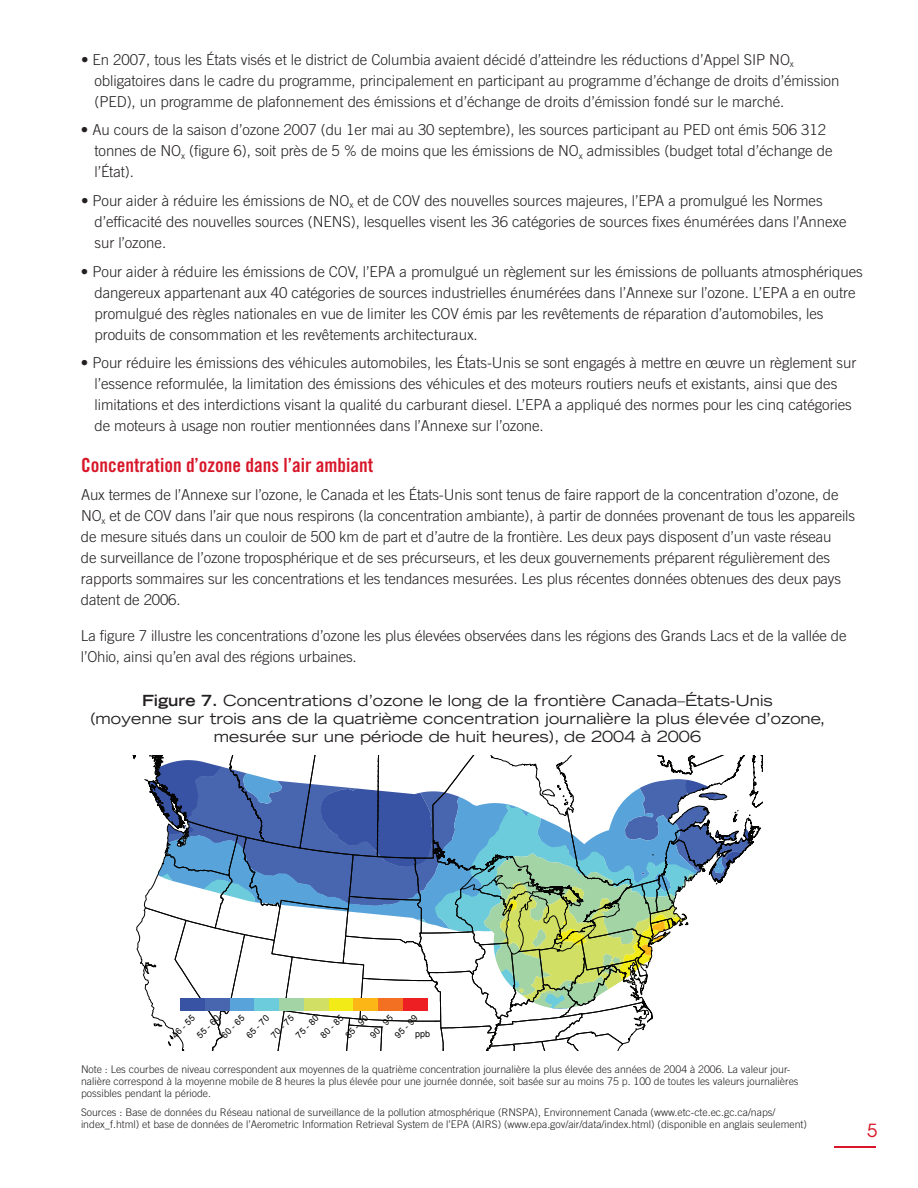
<style>
.page{position:relative;width:918px;height:1188px;background:#fff}
.page>*{position:absolute;margin:0;border:0;box-sizing:border-box;transform-origin:0 0}
.t1{font:19.5px "Trade Gothic LT Std Bd Cn 20";color:#d71729}
.t2{font:18px "ITC Avant Garde Std";color:#d71729}
.t3{font:expanded 15.3px/18.5px "Trade Gothic LT Std";color:#231f20;text-align:center}
.t4{font:300 15px/21px "Trade Gothic LT Std";letter-spacing:-.005em;color:#231f20}
.t5{font:300 10.5px/12px "Trade Gothic LT Std";color:#231f20}
.t6{font:9px "Arial";color:#040503}
.s1{font-weight:700}
</style>
<div class="page">
<hr style="left:834px;top:1147px;width:42px;height:1px;background:#d71729">
<svg style="left:133px;top:756px;width:630px;height:295px"></svg>
<div style="left:180px;top:998px;width:25px;height:13px;background:#3853a3"></div>
<div style="left:205px;top:998px;width:25px;height:13px;background:#4865af"></div>
<div style="left:230px;top:998px;width:24px;height:13px;background:#58a4da"></div>
<div style="left:254px;top:998px;width:25px;height:13px;background:#6dccdc"></div>
<div style="left:279px;top:998px;width:25px;height:13px;background:#a3d4a6"></div>
<div style="left:304px;top:998px;width:25px;height:13px;background:#d1df64"></div>
<div style="left:329px;top:998px;width:24px;height:13px;background:#f2eb17"></div>
<div style="left:353px;top:998px;width:25px;height:13px;background:#fcb615"></div>
<div style="left:378px;top:998px;width:25px;height:13px;background:#f36f21"></div>
<div style="left:403px;top:998px;width:25px;height:13px;background:#ee1f23"></div>
<p class="t4" style="left:94px;top:50px;width:746px;text-indent:-13px">• En 2007, tous les États visés et le district de Columbia avaient décidé d’atteindre les réductions d’Appel SIP NO<sub>x </sub>obligatoires dans le cadre du programme, principalement en participant au programme d’échange de droits d’émission (PED), un programme de plafonnement des émissions et d’échange de droits d’émission fondé sur le marché.</p>
<p class="t4" style="left:94px;top:121px;width:740px;text-indent:-14px">• Au cours de la saison d’ozone 2007 (du 1er mai au 30 septembre), les sources participant au PED ont émis 506 312 tonnes de NO<sub>x</sub> (figure 6), soit près de 5 % de moins que les émissions de NO<sub>x</sub> admissibles (budget total d’échange de l’État).</p>
<p class="t4" style="left:94px;top:191px;width:754px;text-indent:-13px">• Pour aider à réduire les émissions de NO<sub>x</sub> et de COV des nouvelles sources majeures, l’EPA a promulgué les Normes d’efficacité des nouvelles sources (NENS), lesquelles visent les 36 catégories de sources fixes énumérées dans l’Annexe sur l’ozone.</p>
<p class="t4" style="left:94px;top:262px;width:770px;text-indent:-13px">• Pour aider à réduire les émissions de COV, l’EPA a promulgué un règlement sur les émissions de polluants atmosphériques dangereux appartenant aux 40 catégories de sources industrielles énumérées dans l’Annexe sur l’ozone. L’EPA a en outre promulgué des règles nationales en vue de limiter les COV émis par les revêtements de réparation d’automobiles, les produits de consommation et les revêtements architecturaux.</p>
<p class="t4" style="left:94px;top:353px;width:763px;text-indent:-13px">• Pour réduire les émissions des véhicules automobiles, les États-Unis se sont engagés à mettre en œuvre un règlement sur l’essence reformulée, la limitation des émissions des véhicules et des moteurs routiers neufs et existants, ainsi que des limitations et des interdictions visant la qualité du carburant diesel. L’EPA a appliqué des normes pour les cinq catégories de moteurs à usage non routier mentionnées dans l’Annexe sur l’ozone.</p>
<h1 class="t1" style="left:81px;top:458px;width:294px">Concentration d’ozone dans l’air ambiant</h1>
<p class="t4" style="left:81px;top:486px;width:776px">Aux termes de l’Annexe sur l’ozone, le Canada et les États-Unis sont tenus de faire rapport de la concentration d’ozone, de NO<sub>x</sub> et de COV dans l’air que nous respirons (la concentration ambiante), à partir de données provenant de tous les appareils de mesure situés dans un couloir de 500 km de part et d’autre de la frontière. Les deux pays disposent d’un vaste réseau<br>de surveillance de l’ozone troposphérique et de ses précurseurs, et les deux gouvernements préparent régulièrement des rapports sommaires sur les concentrations et les tendances mesurées. Les plus récentes données obtenues des deux pays datent de 2006.</p>
<p class="t4" style="left:81px;top:626px;width:767px">La figure 7 illustre les concentrations d’ozone les plus élevées observées dans les régions des Grands Lacs et de la vallée de l’Ohio, ainsi qu’en aval des régions urbaines.</p>
<p class="t3" style="left:90px;top:692px;width:737px"><span class="s1">Figure 7.</span> Concentrations d’ozone le long de la frontière Canada–États-Unis<br>(moyenne sur trois ans de la quatrième concentration journalière la plus élevée d’ozone, mesurée sur une période de huit heures), de 2004 à 2006</p>
<p class="t6" style="left:170px;top:1033px;width:30px;rotate:-45deg">46 - 55</p>
<p class="t6" style="left:195px;top:1033px;width:30px;rotate:-45deg">55 - 60</p>
<p class="t6" style="left:219px;top:1033px;width:30px;rotate:-45deg">60 - 65</p>
<p class="t6" style="left:244px;top:1033px;width:30px;rotate:-45deg">65 - 70</p>
<p class="t6" style="left:269px;top:1033px;width:30px;rotate:-45deg">70 - 75</p>
<p class="t6" style="left:294px;top:1033px;width:30px;rotate:-45deg">75 - 80</p>
<p class="t6" style="left:319px;top:1033px;width:30px;rotate:-45deg">80 - 85</p>
<p class="t6" style="left:343px;top:1033px;width:30px;rotate:-45deg">85 - 90</p>
<p class="t6" style="left:368px;top:1033px;width:30px;rotate:-45deg">90 - 95</p>
<p class="t6" style="left:393px;top:1033px;width:30px;rotate:-45deg">95 - 99</p>
<p class="t6" style="left:415px;top:1029px;width:17px">ppb</p>
<p class="t5" style="left:81px;top:1064px;width:719px">Note : Les courbes de niveau correspondent aux moyennes de la quatrième concentration journalière la plus élevée des années de 2004 à 2006. La valeur jour&shy;nalière correspond à la moyenne mobile de 8 heures la plus élevée pour une journée donnée, soit basée sur au moins 75 p. 100 de toutes les valeurs journalières possibles pendant la période.</p>
<p class="t5" style="left:81px;top:1107px;width:727px">Sources : Base de données du Réseau national de surveillance de la pollution atmosphérique (RNSPA), Environnement Canada (www.etc-cte.ec.gc.ca/naps/ index_f.html) et base de données de l’Aerometric Information Retrieval System de l’EPA (AIRS) (www.epa.gov/air/data/index.html) (disponible en anglais seulement)</p>
<p class="t2" style="left:867px;top:1123px;width:12px">5</p>
</div>
